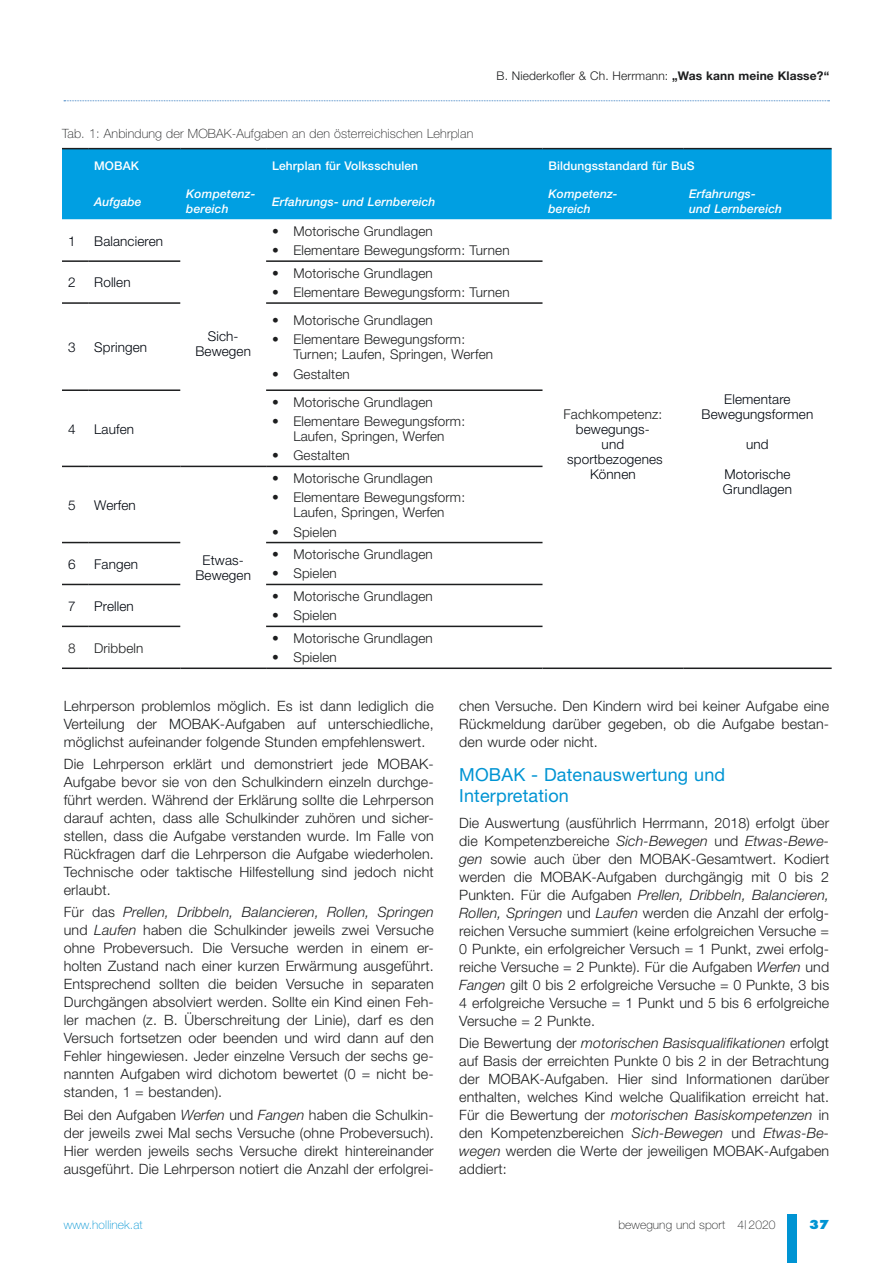
<style>
.page{position:relative;width:893px;height:1263px;background:#fff}
.page>*{position:absolute;margin:0;border:0;box-sizing:border-box;transform-origin:0 0}
.t1{font:18px/21px "Helvetica Neue";letter-spacing:.01em;color:#0094d3}
.t2{font:300 14.25px/18px "Helvetica Neue";letter-spacing:.01em;color:#1d1e1f;text-align:justify}
.t3{font:300 13.5px/15px "Helvetica Neue";letter-spacing:.01em;color:#1d1e1f;text-align:center}
.t4{font:300 13.5px/15px "Helvetica Neue";letter-spacing:.01em;color:#01060e;text-align:center}
.t5{font:100 12.75px "Helvetica Neue";letter-spacing:.01em;color:#1d1e1f}
.t6{font:italic 500 12px/15px "Helvetica Neue";letter-spacing:.01em;color:#fff}
.t7{font:500 12px "Helvetica Neue";letter-spacing:.01em;color:#fff}
.t8{font:300 12px "Helvetica Neue";letter-spacing:.01em;color:#1d1e1f}
.t9{font:100 12px "Helvetica Neue";letter-spacing:.01em;color:#1d1e1f}
.t10{font:100 12px "Helvetica Neue";letter-spacing:.01em;color:#0094d3}
.t11{font:800 12px "Futura";color:#0094d3}
.s1{font-weight:700}
.s2{font-style:italic}
</style>
<div class="page">
<div style="left:788px;top:1214px;width:9px;height:49px;background:#0094d3"></div>
<svg style="left:64px;top:100px;width:765px;height:1px"></svg>
<div style="left:62px;top:149px;width:770px;height:70px;background:#009fe2"></div>
<svg style="left:62px;top:148px;width:26px;height:1px"></svg>
<hr style="left:88px;top:148px;width:92px;height:1px;background:#1d1e1f">
<hr style="left:180px;top:148px;width:86px;height:1px;background:#1d1e1f">
<hr style="left:266px;top:148px;width:276px;height:1px;background:#1d1e1f">
<hr style="left:542px;top:148px;width:141px;height:1px;background:#1d1e1f">
<hr style="left:683px;top:148px;width:149px;height:1px;background:#1d1e1f">
<hr style="left:62px;top:260px;width:26px;height:2px;background:#1d1e1f">
<hr style="left:88px;top:260px;width:92px;height:2px;background:#1d1e1f">
<hr style="left:266px;top:260px;width:276px;height:2px;background:#1d1e1f">
<hr style="left:62px;top:302px;width:26px;height:2px;background:#1d1e1f">
<hr style="left:88px;top:302px;width:92px;height:2px;background:#1d1e1f">
<hr style="left:266px;top:302px;width:276px;height:2px;background:#1d1e1f">
<hr style="left:62px;top:389px;width:26px;height:2px;background:#1d1e1f">
<hr style="left:88px;top:389px;width:92px;height:2px;background:#1d1e1f">
<hr style="left:266px;top:389px;width:276px;height:2px;background:#1d1e1f">
<svg style="left:62px;top:466px;width:26px;height:1px"></svg>
<hr style="left:88px;top:466px;width:92px;height:1px;background:#1d1e1f">
<hr style="left:180px;top:466px;width:86px;height:1px;background:#1d1e1f">
<hr style="left:266px;top:466px;width:276px;height:1px;background:#1d1e1f">
<svg style="left:62px;top:542px;width:26px;height:1px"></svg>
<hr style="left:88px;top:542px;width:92px;height:1px;background:#1d1e1f">
<hr style="left:266px;top:542px;width:276px;height:1px;background:#1d1e1f">
<svg style="left:62px;top:584px;width:26px;height:1px"></svg>
<hr style="left:88px;top:584px;width:92px;height:1px;background:#1d1e1f">
<hr style="left:266px;top:584px;width:276px;height:1px;background:#1d1e1f">
<svg style="left:62px;top:626px;width:26px;height:1px"></svg>
<hr style="left:88px;top:626px;width:92px;height:1px;background:#1d1e1f">
<hr style="left:266px;top:626px;width:276px;height:1px;background:#1d1e1f">
<hr style="left:62px;top:667px;width:26px;height:2px;background:#1d1e1f">
<hr style="left:88px;top:667px;width:92px;height:2px;background:#1d1e1f">
<hr style="left:180px;top:667px;width:86px;height:2px;background:#1d1e1f">
<hr style="left:266px;top:667px;width:276px;height:2px;background:#1d1e1f">
<hr style="left:542px;top:667px;width:141px;height:2px;background:#1d1e1f">
<hr style="left:683px;top:667px;width:149px;height:2px;background:#1d1e1f">
<p class="t8" style="left:497px;top:69px;width:334px">B. Niederkofler &amp; Ch. Herrmann: <span class="s1">„Was kann meine Klasse?“</span></p>
<p class="t5" style="left:62px;top:126px;width:413px">Tab. 1: Anbindung der MOBAK-Aufgaben an den österreichischen Lehrplan</p>
<p class="t7" style="left:94px;top:159px;width:46px">MOBAK</p>
<p class="t7" style="left:272px;top:159px;width:148px">Lehrplan für Volksschulen</p>
<p class="t7" style="left:548px;top:159px;width:147px">Bildungsstandard für BuS</p>
<p class="t6" style="left:94px;top:194px;width:49px">Aufgabe</p>
<p class="t6" style="left:186px;top:186px;width:71px">Kompetenz&shy;bereich</p>
<p class="t6" style="left:272px;top:194px;width:165px">Erfahrungs- und Lernbereich</p>
<p class="t6" style="left:548px;top:186px;width:71px">Kompetenz&shy;bereich</p>
<p class="t6" style="left:689px;top:186px;width:94px">Erfahrungs-<br>und Lernbereich</p>
<p class="t4" style="left:68px;top:233px;width:9px">1</p>
<p class="t4" style="left:94px;top:233px;width:70px">Balancieren</p>
<p class="t3" style="left:272px;top:223px;width:162px">• Motorische Grundlagen</p>
<p class="t3" style="left:272px;top:243px;width:239px">• Elementare Bewegungsform: Turnen</p>
<p class="t4" style="left:68px;top:275px;width:9px">2</p>
<p class="t4" style="left:94px;top:275px;width:38px">Rollen</p>
<p class="t4" style="left:68px;top:339px;width:9px">3</p>
<p class="t4" style="left:94px;top:339px;width:54px">Springen</p>
<p class="t4" style="left:68px;top:421px;width:9px">4</p>
<p class="t4" style="left:94px;top:421px;width:41px">Laufen</p>
<p class="t4" style="left:68px;top:497px;width:9px">5</p>
<p class="t4" style="left:94px;top:497px;width:43px">Werfen</p>
<p class="t4" style="left:68px;top:556px;width:9px">6</p>
<p class="t4" style="left:94px;top:556px;width:45px">Fangen</p>
<p class="t4" style="left:68px;top:598px;width:9px">7</p>
<p class="t4" style="left:94px;top:598px;width:41px">Prellen</p>
<p class="t3" style="left:68px;top:640px;width:9px">8</p>
<p class="t3" style="left:94px;top:640px;width:51px">Dribbeln</p>
<p class="t4" style="left:195px;top:328px;width:57px">Sich-<br>Bewegen</p>
<p class="t4" style="left:195px;top:552px;width:57px">Etwas-<br>Bewegen</p>
<p class="t3" style="left:272px;top:265px;width:162px">• Motorische Grundlagen</p>
<p class="t3" style="left:272px;top:284px;width:239px">• Elementare Bewegungsform: Turnen</p>
<p class="t3" style="left:272px;top:313px;width:162px">• Motorische Grundlagen</p>
<p class="t3" style="left:293px;top:332px;width:201px;text-align:left;text-indent:-21px">• Elementare Bewegungsform:<br>Turnen; Laufen, Springen, Werfen</p>
<p class="t3" style="left:272px;top:366px;width:79px">• Gestalten</p>
<p class="t3" style="left:272px;top:394px;width:162px">• Motorische Grundlagen</p>
<p class="t3" style="left:272px;top:413px;width:194px">• Elementare Bewegungsform:<br>Laufen, Springen, Werfen</p>
<p class="t3" style="left:272px;top:448px;width:79px">• Gestalten</p>
<p class="t3" style="left:272px;top:470px;width:162px">• Motorische Grundlagen</p>
<p class="t3" style="left:272px;top:490px;width:194px">• Elementare Bewegungsform:<br>Laufen, Springen, Werfen</p>
<p class="t3" style="left:272px;top:524px;width:66px">• Spielen</p>
<p class="t3" style="left:272px;top:547px;width:162px">• Motorische Grundlagen</p>
<p class="t3" style="left:272px;top:566px;width:66px">• Spielen</p>
<p class="t3" style="left:272px;top:588px;width:162px">• Motorische Grundlagen</p>
<p class="t3" style="left:272px;top:608px;width:66px">• Spielen</p>
<p class="t3" style="left:272px;top:630px;width:162px">• Motorische Grundlagen</p>
<p class="t3" style="left:272px;top:650px;width:66px">• Spielen</p>
<p class="t3" style="left:563px;top:406px;width:100px">Fachkompetenz:</p>
<p class="t4" style="left:567px;top:421px;width:97px">bewegungs&shy;und sportbezogenes<br>Können</p>
<p class="t4" style="left:702px;top:391px;width:113px">Elementare<br>Bewegungsformen</p>
<p class="t4" style="left:746px;top:436px;width:24px">und</p>
<p class="t4" style="left:723px;top:466px;width:70px;text-align:left">Motorische<br>Grundlagen</p>
<p class="t2" style="left:64px;top:696px;width:371px">Lehrperson problemlos möglich. Es ist dann lediglich die Verteilung der MOBAK-Aufgaben auf unterschiedliche, möglichst aufeinander folgende Stunden empfehlenswert.</p>
<p class="t2" style="left:64px;top:755px;width:371px">Die Lehrperson erklärt und demonstriert jede MOBAK-Aufgabe bevor sie von den Schulkindern einzeln durchge&shy;führt werden. Während der Erklärung sollte die Lehrperson darauf achten, dass alle Schulkinder zuhören und sicher&shy;stellen, dass die Aufgabe verstanden wurde. Im Falle von Rückfragen darf die Lehrperson die Aufgabe wiederholen.<br>Technische oder taktische Hilfestellung sind jedoch nicht erlaubt.</p>
<p class="t2" style="left:64px;top:903px;width:371px">Für das <span class="s2">Prellen, Dribbeln, Balancieren, Rollen, Springen </span>und <span class="s2">Laufen</span> haben die Schulkinder jeweils zwei Versuche ohne Probeversuch. Die Versuche werden in einem er&shy;holten Zustand nach einer kurzen Erwärmung ausgeführt.<br>Entsprechend sollten die beiden Versuche in separaten Durchgängen absolviert werden. Sollte ein Kind einen Feh&shy;ler machen (z. B. Überschreitung der Linie), darf es den Versuch fortsetzen oder beenden und wird dann auf den Fehler hingewiesen. Jeder einzelne Versuch der sechs ge&shy;nannten Aufgaben wird dichotom bewertet (0 = nicht be&shy;standen, 1 = bestanden).</p>
<p class="t2" style="left:64px;top:1105px;width:371px">Bei den Aufgaben <span class="s2">Werfen</span> und <span class="s2">Fangen</span> haben die Schulkin&shy;der jeweils zwei Mal sechs Versuche (ohne Probeversuch).<br>Hier werden jeweils sechs Versuche direkt hintereinander ausgeführt. Die Lehrperson notiert die Anzahl der erfolgrei-</p>
<p class="t2" style="left:459px;top:696px;width:371px">chen Versuche. Den Kindern wird bei keiner Aufgabe eine Rückmeldung darüber gegeben, ob die Aufgabe bestan&shy;den wurde oder nicht.</p>
<p class="t1" style="left:459px;top:763px;width:267px">MOBAK - Datenauswertung und<br>Interpretation</p>
<p class="t2" style="left:459px;top:814px;width:371px">Die Auswertung (ausführlich Herrmann, 2018) erfolgt über die Kompetenzbereiche <span class="s2">Sich-Bewegen</span> und <span class="s2">Etwas-Bewe&shy;gen</span> sowie auch über den MOBAK-Gesamtwert. Kodiert werden die MOBAK-Aufgaben durchgängig mit 0 bis 2<br>Punkten. Für die Aufgaben <span class="s2">Prellen, Dribbeln, Balancieren, Rollen, Springen</span> und <span class="s2">Laufen</span> werden die Anzahl der erfolg&shy;reichen Versuche summiert (keine erfolgreichen Versuche = 0 Punkte, ein erfolgreicher Versuch = 1 Punkt, zwei erfolg&shy;reiche Versuche = 2 Punkte). Für die Aufgaben <span class="s2">Werfen</span> und <span class="s2">Fangen</span> gilt 0 bis 2 erfolgreiche Versuche = 0 Punkte, 3 bis 4 erfolgreiche Versuche = 1 Punkt und 5 bis 6 erfolgreiche Versuche = 2 Punkte.</p>
<p class="t2" style="left:459px;top:1034px;width:371px">Die Bewertung der <span class="s2">motorischen Basisqualifikationen</span> erfolgt auf Basis der erreichten Punkte 0 bis 2 in der Betrachtung der MOBAK-Aufgaben. Hier sind Informationen darüber enthalten, welches Kind welche Qualifikation erreicht hat.<br>Für die Bewertung der <span class="s2">motorischen Basiskompetenzen</span> in den Kompetenzbereichen <span class="s2">Sich-Bewegen</span> und <span class="s2">Etwas-Be&shy;wegen</span> werden die Werte der jeweiligen MOBAK-Aufgaben addiert:</p>
<p class="t10" style="left:64px;top:1218px;width:80px">www.hollinek.at</p>
<p class="t9" style="left:618px;top:1218px;width:159px">bewegung und sport 4| 2020</p>
<p class="t11" style="left:809px;top:1217px;width:22px">37</p>
</div>
